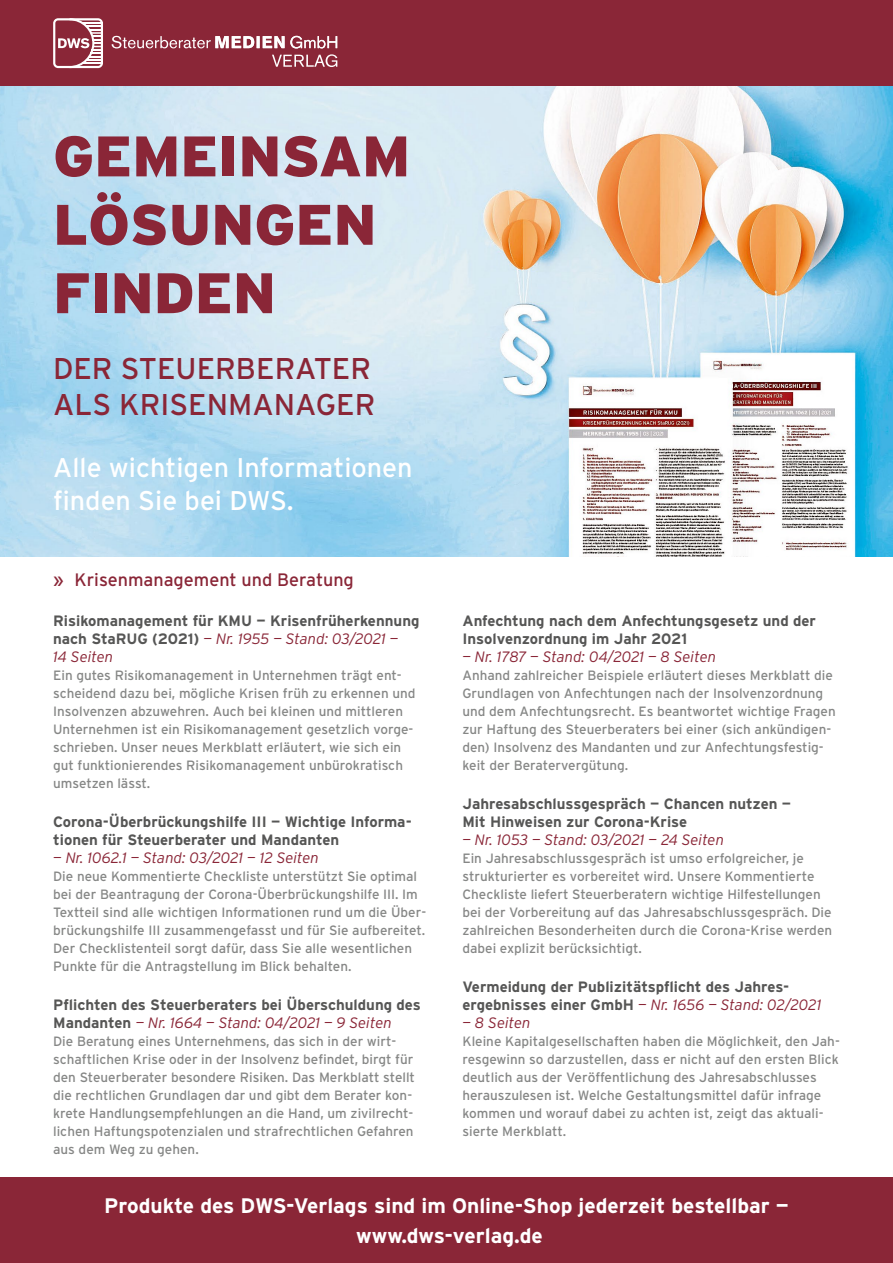
<style>
.page{position:relative;width:893px;height:1263px;background:#fff}
.page>*{position:absolute;margin:0;border:0;box-sizing:border-box;transform-origin:0 0}
.t1{font:900 57px/68.4px "Interstate";color:#8a2637}
.t2{font:30px/36px "Interstate";color:#8a2637}
.t3{font:27px/32.4px "Interstate";color:#fff}
.t4{font:700 21px/30px "Interstate";color:#fff;text-align:center}
.t5{font:18px "Interstate";color:#8a2637}
.t6{font:700 15px/18px "Interstate";color:#565655}
.t7{font:italic 300 15px "Interstate";color:#8a2637}
.t8{font:13.5px/18px "Interstate";color:#868786}
.s1{font-weight:300;font-style:italic;color:#8a2637}
</style>
<div class="page">
<img style="left:0;top:85px;width:893px;height:472px">
<div style="left:0;top:1178px;width:893px;height:85px;background:#8a2637"></div>
<div style="left:0;top:0;width:893px;height:85px;background:#8a2637"></div>
<svg style="left:272px;top:54px;width:65px;height:13px"></svg>
<svg style="left:53px;top:18px;width:50px;height:50px"></svg>
<svg style="left:112px;top:36px;width:225px;height:12px"></svg>
<h1 class="t1" style="left:53px;top:122px;width:359px">GEMEINSAM<br>LÖSUNGEN<br>FINDEN</h1>
<h2 class="t2" style="left:53px;top:350px;width:324px">DER STEUERBERATER<br>ALS KRISENMANAGER</h2>
<h3 class="t3" style="left:53px;top:451px;width:361px">Alle wichtigen Informationen finden Sie bei DWS.</h3>
<h3 class="t5" style="left:53px;top:569px;width:302px">» Krisenmanagement und Beratung</h3>
<p class="t6" style="left:53px;top:611px;width:368px">Risikomanagement für KMU — Krisenfrüherkennung nach StaRUG (2021) <span class="s1">— Nr. 1955 — Stand: 03/2021 —<br>14 Seiten</span></p>
<p class="t8" style="left:53px;top:666px;width:364px">Ein gutes Risikomanagement in Unternehmen trägt ent&shy;scheidend dazu bei, mögliche Krisen früh zu erkennen und Insolvenzen abzuwehren. Auch bei kleinen und mittleren Unternehmen ist ein Risikomanagement gesetzlich vorge&shy;schrieben. Unser neues Merkblatt erläutert, wie sich ein gut funktionierendes Risikomanagement unbürokratisch umsetzen lässt.</p>
<p class="t6" style="left:53px;top:812px;width:360px">Corona-Überbrückungshilfe III — Wichtige Informa&shy;tionen für Steuerberater und Mandanten</p>
<p class="t7" style="left:53px;top:848px;width:267px">— Nr. 1062.1 — Stand: 03/2021 — 12 Seiten</p>
<p class="t8" style="left:53px;top:867px;width:375px">Die neue Kommentierte Checkliste unterstützt Sie optimal bei der Beantragung der Corona-Überbrückungshilfe III. Im Textteil sind alle wichtigen Informationen rund um die Über&shy;brückungshilfe III zusammengefasst und für Sie aufbereitet.<br>Der Checklistenteil sorgt dafür, dass Sie alle wesentlichen Punkte für die Antragstellung im Blick behalten.</p>
<p class="t6" style="left:53px;top:996px;width:369px">Pflichten des Steuerberaters bei Überschuldung des<br>Mandanten <span class="s1">— Nr. 1664 — Stand: 04/2021 — 9 Seiten</span></p>
<p class="t8" style="left:53px;top:1032px;width:363px">Die Beratung eines Unternehmens, das sich in der wirt&shy;schaftlichen Krise oder in der Insolvenz befindet, birgt für den Steuerberater besondere Risiken. Das Merkblatt stellt die rechtlichen Grundlagen dar und gibt dem Berater kon&shy;krete Handlungsempfehlungen an die Hand, um zivilrecht&shy;lichen Haftungspotenzialen und strafrechtlichen Gefahren aus dem Weg zu gehen.</p>
<p class="t6" style="left:462px;top:611px;width:355px">Anfechtung nach dem Anfechtungsgesetz und der<br>Insolvenzordnung im Jahr 2021</p>
<p class="t7" style="left:462px;top:647px;width:255px">— Nr. 1787 — Stand: 04/2021 — 8 Seiten</p>
<p class="t8" style="left:462px;top:666px;width:375px">Anhand zahlreicher Beispiele erläutert dieses Merkblatt die Grundlagen von Anfechtungen nach der Insolvenzordnung und dem Anfechtungsrecht. Es beantwortet wichtige Fragen zur Haftung des Steuerberaters bei einer (sich ankündigen&shy;den) Insolvenz des Mandanten und zur Anfechtungsfestig&shy;keit der Beratervergütung.</p>
<p class="t6" style="left:462px;top:794px;width:330px">Jahresabschlussgespräch — Chancen nutzen —<br>Mit Hinweisen zur Corona-Krise</p>
<p class="t7" style="left:462px;top:830px;width:263px">— Nr. 1053 — Stand: 03/2021 — 24 Seiten</p>
<p class="t8" style="left:462px;top:849px;width:371px">Ein Jahresabschlussgespräch ist umso erfolgreicher, je strukturierter es vorbereitet wird. Unsere Kommentierte Checkliste liefert Steuerberatern wichtige Hilfestellungen bei der Vorbereitung auf das Jahresabschlussgespräch. Die zahlreichen Besonderheiten durch die Corona-Krise werden dabei explizit berücksichtigt.</p>
<p class="t6" style="left:462px;top:978px;width:360px">Vermeidung der Publizitätspflicht des Jahres&shy;ergebnisses einer GmbH <span class="s1">— Nr. 1656 — Stand: 02/2021</span></p>
<p class="t7" style="left:462px;top:1014px;width:70px">— 8 Seiten</p>
<p class="t8" style="left:462px;top:1032px;width:379px">Kleine Kapitalgesellschaften haben die Möglichkeit, den Jah&shy;resgewinn so darzustellen, dass er nicht auf den ersten Blick deutlich aus der Veröffentlichung des Jahresabschlusses herauszulesen ist. Welche Gestaltungsmittel dafür infrage kommen und worauf dabei zu achten ist, zeigt das aktuali&shy;sierte Merkblatt.</p>
<h3 class="t4" style="left:104px;top:1190px;width:686px">Produkte des DWS-Verlags sind im Online-Shop jederzeit bestellbar — www.dws-verlag.de</h3>
</div>
